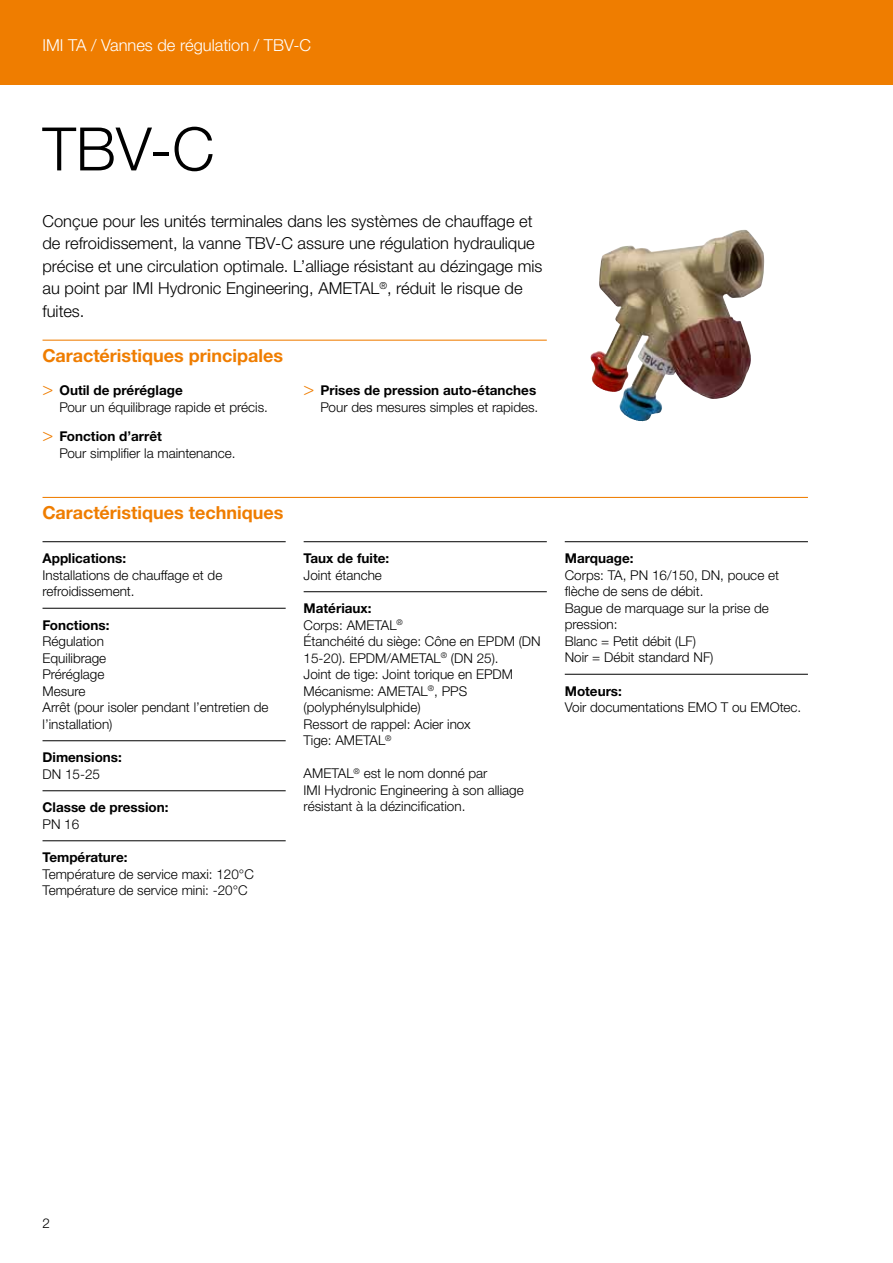
<style>
.page{position:relative;width:893px;height:1263px;background:#fff}
.page>*{position:absolute;margin:0;border:0;box-sizing:border-box;transform-origin:0 0}
.t1{font:300 60px "Helvetica Neue LTW1 G";color:#000}
.t2{font:700 18px "Helvetica Neue LTW1 G";color:#ef7d00}
.t3{font:300 16.5px/22.5px "Helvetica Neue LTW1 G";color:#000}
.t4{font:300 16.5px "Helvetica Neue LTW1 G";color:#fff}
.t5{font:300 13.5px/16.5px "Helvetica Neue LTW1 G";color:#000}
.t6{font:700 13.5px "Helvetica Neue LTW1 G";color:#000}
.s1{font-family:"Helvetica Neue LT Std";font-size:18px;color:#ef7d00}
.s2{font-weight:700}
</style>
<div class="page">
<div style="left:0;top:0;width:893px;height:85px;background:#ef7d00"></div>
<hr style="left:43px;top:340px;width:504px;height:1px;background:#ef7d00">
<hr style="left:43px;top:497px;width:765px;height:1px;background:#ef7d00">
<hr style="left:43px;top:541px;width:243px;height:1px;background:#000">
<hr style="left:43px;top:608px;width:243px;height:1px;background:#000">
<hr style="left:43px;top:740px;width:243px;height:1px;background:#000">
<hr style="left:43px;top:790px;width:243px;height:1px;background:#000">
<hr style="left:43px;top:840px;width:243px;height:1px;background:#000">
<hr style="left:304px;top:541px;width:243px;height:1px;background:#000">
<hr style="left:304px;top:591px;width:243px;height:1px;background:#000">
<hr style="left:565px;top:541px;width:243px;height:1px;background:#000">
<hr style="left:565px;top:674px;width:243px;height:1px;background:#000">
<img style="left:590px;top:231px;width:147px;height:190px">
<p class="t4" style="left:43px;top:35px;width:270px">IMI TA / Vannes de régulation / TBV-C</p>
<h1 class="t1" style="left:43px;top:112px;width:173px">TBV-C</h1>
<p class="t3" style="left:43px;top:210px;width:501px">Conçue pour les unités terminales dans les systèmes de chauffage et de refroidissement, la vanne TBV-C assure une régulation hydraulique précise et une circulation optimale. L’alliage résistant au dézingage mis au point par IMI Hydronic Engineering, AMETAL<sup>®</sup>, réduit le risque de fuites.</p>
<h2 class="t2" style="left:43px;top:344px;width:242px">Caractéristiques principales</h2>
<p class="t5" style="left:60px;top:382px;width:210px;text-indent:-17px"><span class="s1">&gt;</span> <span class="s2">Outil de préréglage<br></span>Pour un équilibrage rapide et précis.</p>
<p class="t5" style="left:60px;top:428px;width:178px;text-indent:-17px"><span class="s1">&gt;</span> <span class="s2">Fonction d’arrêt<br></span>Pour simplifier la maintenance.</p>
<p class="t5" style="left:304px;top:382px;width:236px;text-align:right"><span class="s1">&gt;</span> <span class="s2">Prises de pression auto-étanches<br></span>Pour des mesures simples et rapides.</p>
<h2 class="t2" style="left:43px;top:502px;width:242px">Caractéristiques techniques</h2>
<p class="t6" style="left:43px;top:550px;width:85px">Applications:</p>
<p class="t5" style="left:43px;top:567px;width:181px">Installations de chauffage et de refroidissement.</p>
<p class="t6" style="left:43px;top:617px;width:68px">Fonctions:</p>
<p class="t5" style="left:43px;top:633px;width:227px">Régulation<br>Equilibrage<br>Préréglage<br>Mesure<br>Arrêt (pour isoler pendant l’entretien de l’installation)</p>
<p class="t6" style="left:43px;top:749px;width:81px">Dimensions:</p>
<p class="t5" style="left:43px;top:766px;width:59px">DN 15-25</p>
<p class="t6" style="left:43px;top:799px;width:128px">Classe de pression:</p>
<p class="t5" style="left:43px;top:816px;width:38px">PN 16</p>
<p class="t6" style="left:43px;top:849px;width:87px">Température:</p>
<p class="t5" style="left:43px;top:866px;width:213px">Température de service maxi: 120°C<br>Température de service mini: -20°C</p>
<p class="t6" style="left:304px;top:550px;width:87px">Taux de fuite:</p>
<p class="t5" style="left:304px;top:567px;width:80px">Joint étanche</p>
<p class="t5" style="left:304px;top:600px;width:239px"><span class="s2">Matériaux:<br></span>Corps: AMETAL<sup>®<br></sup>Étanchéité du siège: Cône en EPDM (DN<br>15-20). EPDM/AMETAL<sup>®</sup> (DN 25).<br>Joint de tige: Joint torique en EPDM<br>Mécanisme: AMETAL<sup>®</sup>, PPS (polyphénylsulphide)<br>Ressort de rappel: Acier inox<br>Tige: AMETAL<sup>®</sup></p>
<p class="t5" style="left:304px;top:765px;width:222px">AMETAL<sup>®</sup> est le nom donné par<br>IMI Hydronic Engineering à son alliage résistant à la dézincification.</p>
<p class="t6" style="left:565px;top:550px;width:70px">Marquage:</p>
<p class="t5" style="left:565px;top:567px;width:216px">Corps: TA, PN 16/150, DN, pouce et flèche de sens de débit.<br>Bague de marquage sur la prise de pression:<br>Blanc = Petit débit (LF)<br>Noir = Débit standard NF)</p>
<p class="t6" style="left:565px;top:683px;width:59px">Moteurs:</p>
<p class="t5" style="left:565px;top:699px;width:238px">Voir documentations EMO T ou EMOtec.</p>
<p class="t5" style="left:43px;top:1215px;width:9px">2</p>
</div>
